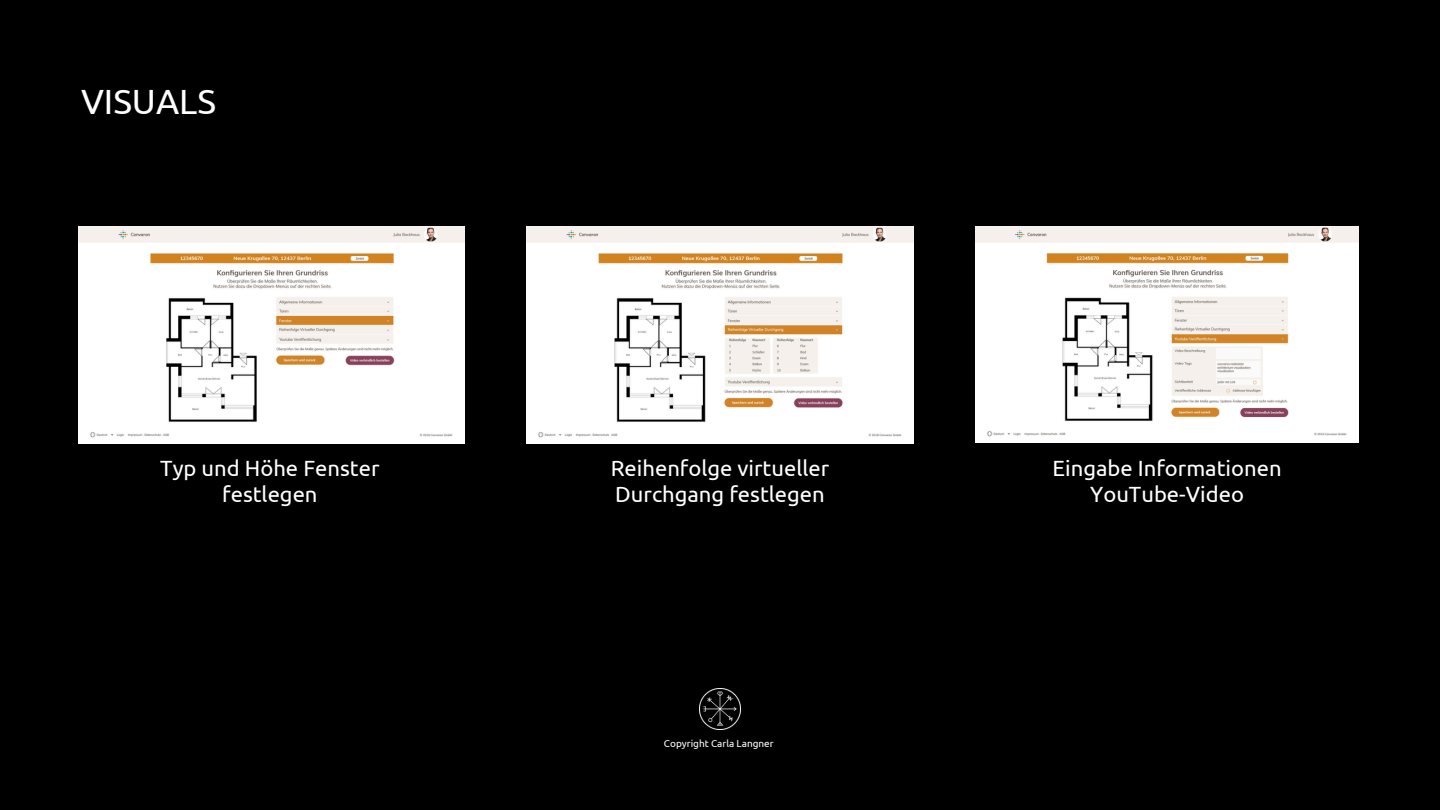
<style>
.page{position:relative;width:1440px;height:810px;background:#000}
.page>*{position:absolute;margin:0;border:0;box-sizing:border-box;transform-origin:0 0}
.t1{font:35px "Ubuntu";color:#fff}
.t2{font:22px/26.2px "Ubuntu";color:#fff;text-align:center}
.t3{font:10px "Ubuntu";color:#fff}
</style>
<div class="page">
<img style="left:700px;top:689px;width:40px;height:40px">
<img style="left:78px;top:226px;width:386px;height:218px">
<img style="left:527px;top:226px;width:386px;height:218px">
<img style="left:975px;top:226px;width:384px;height:216px">
<p class="t1" style="left:81px;top:82px;width:137px">VISUALS</p>
<p class="t2" style="left:160px;top:454px;width:221px">Typ und Höhe Fenster festlegen</p>
<p class="t2" style="left:611px;top:454px;width:220px;text-align:left">Reihenfolge virtueller<br>Durchgang festlegen</p>
<p class="t3" style="left:664px;top:737px;width:111px">Copyright Carla Langner</p>
<p class="t2" style="left:1053px;top:454px;width:231px">Eingabe Informationen<br>YouTube-Video</p>
</div>
